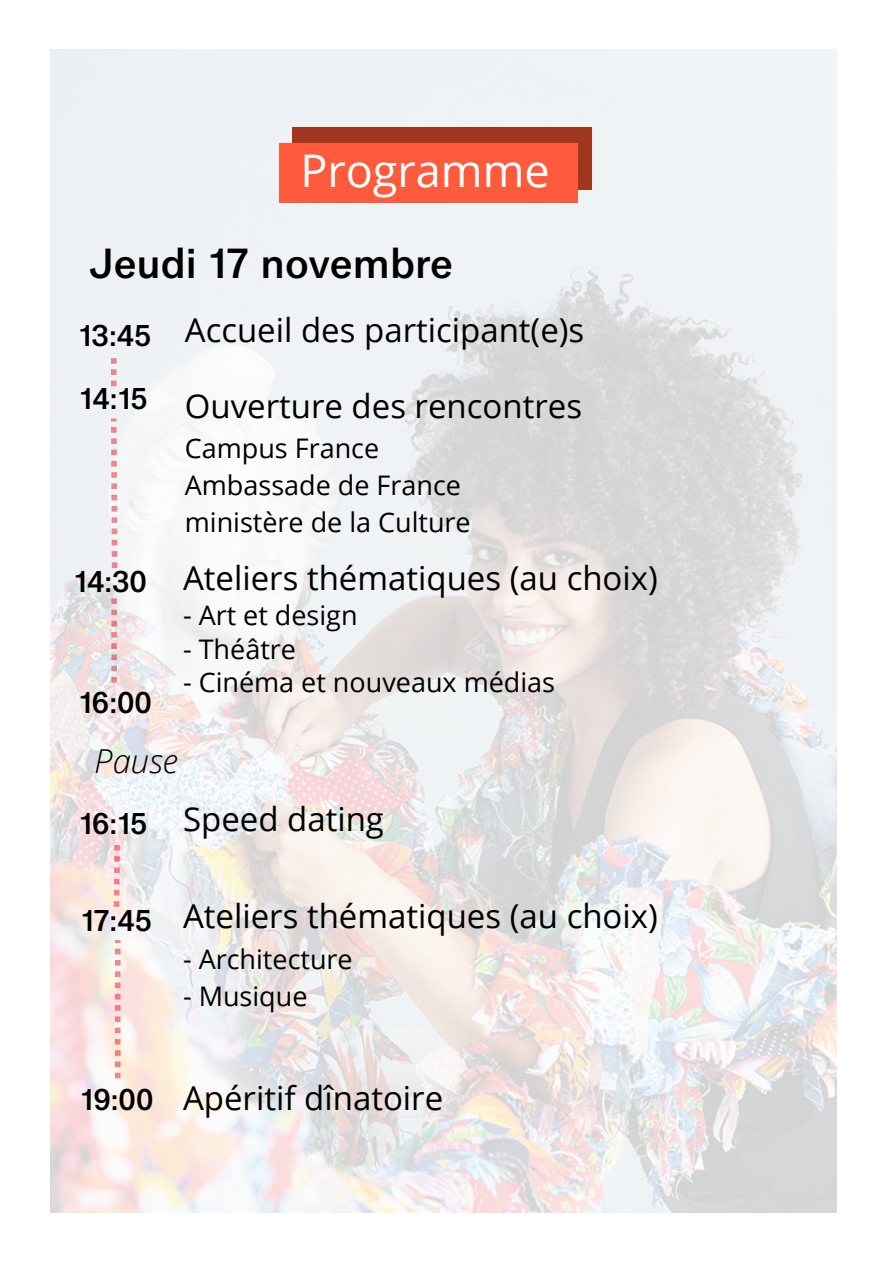
<style>
.page{position:relative;width:893px;height:1264px;background:#fff}
.page>*{position:absolute;margin:0;border:0;box-sizing:border-box;transform-origin:0 0}
.t1{font:45px "Open Sans";color:#fff}
.t2{font:700 40.5px "Campus France Sans Beta AA";color:#000}
.t3{font:33px "Open Sans";color:#000}
.t4{font:italic 300 33px "Open Sans";color:#000}
.t5{font:700 28.95px "Campus France Sans Beta AA";color:#000}
.t6{font:27px/37px "Open Sans";color:#000}
</style>
<div class="page">
<img style="left:51px;top:50px;width:785px;height:1162px">
<div style="left:292px;top:127px;width:299px;height:63px;background:#a1361f"></div>
<div style="left:279px;top:143px;width:298px;height:60px;background:#ff5a3c"></div>
<svg style="left:111px;top:358px;width:6px;height:28px"></svg>
<svg style="left:111px;top:418px;width:6px;height:150px"></svg>
<svg style="left:111px;top:598px;width:6px;height:84px"></svg>
<svg style="left:114px;top:845px;width:6px;height:61px"></svg>
<svg style="left:115px;top:940px;width:6px;height:138px"></svg>
<h1 class="t1" style="left:300px;top:139px;width:251px">Programme</h1>
<p class="t2" style="left:89px;top:247px;width:365px">Jeudi 17 novembre</p>
<p class="t5" style="left:79px;top:324px;width:74px">13:45</p>
<p class="t5" style="left:80px;top:387px;width:70px">14:15</p>
<p class="t5" style="left:74px;top:570px;width:74px">14:30</p>
<p class="t5" style="left:79px;top:691px;width:74px">16:00</p>
<p class="t3" style="left:185px;top:307px;width:401px">Accueil des participant(e)s</p>
<p class="t3" style="left:185px;top:382px;width:399px">Ouverture des rencontres</p>
<p class="t6" style="left:185px;top:429px;width:287px">Campus France<br>Ambassade de France ministère de la Culture</p>
<p class="t3" style="left:183px;top:555px;width:476px">Ateliers thématiques (au choix)</p>
<p class="t6" style="left:183px;top:596px;width:176px">- Art et design</p>
<p class="t6" style="left:183px;top:629px;width:114px">- Théâtre</p>
<p class="t6" style="left:183px;top:663px;width:373px">- Cinéma et nouveaux médias</p>
<p class="t4" style="left:94px;top:737px;width:85px">Pause</p>
<p class="t5" style="left:79px;top:812px;width:70px">16:15</p>
<p class="t5" style="left:81px;top:908px;width:72px">17:45</p>
<p class="t5" style="left:81px;top:1087px;width:74px">19:00</p>
<p class="t3" style="left:183px;top:795px;width:202px">Speed dating</p>
<p class="t3" style="left:183px;top:893px;width:476px">Ateliers thématiques (au choix)</p>
<p class="t6" style="left:183px;top:939px;width:171px">- Architecture</p>
<p class="t6" style="left:183px;top:976px;width:126px">- Musique</p>
<p class="t3" style="left:183px;top:1074px;width:262px">Apéritif dînatoire</p>
</div>
